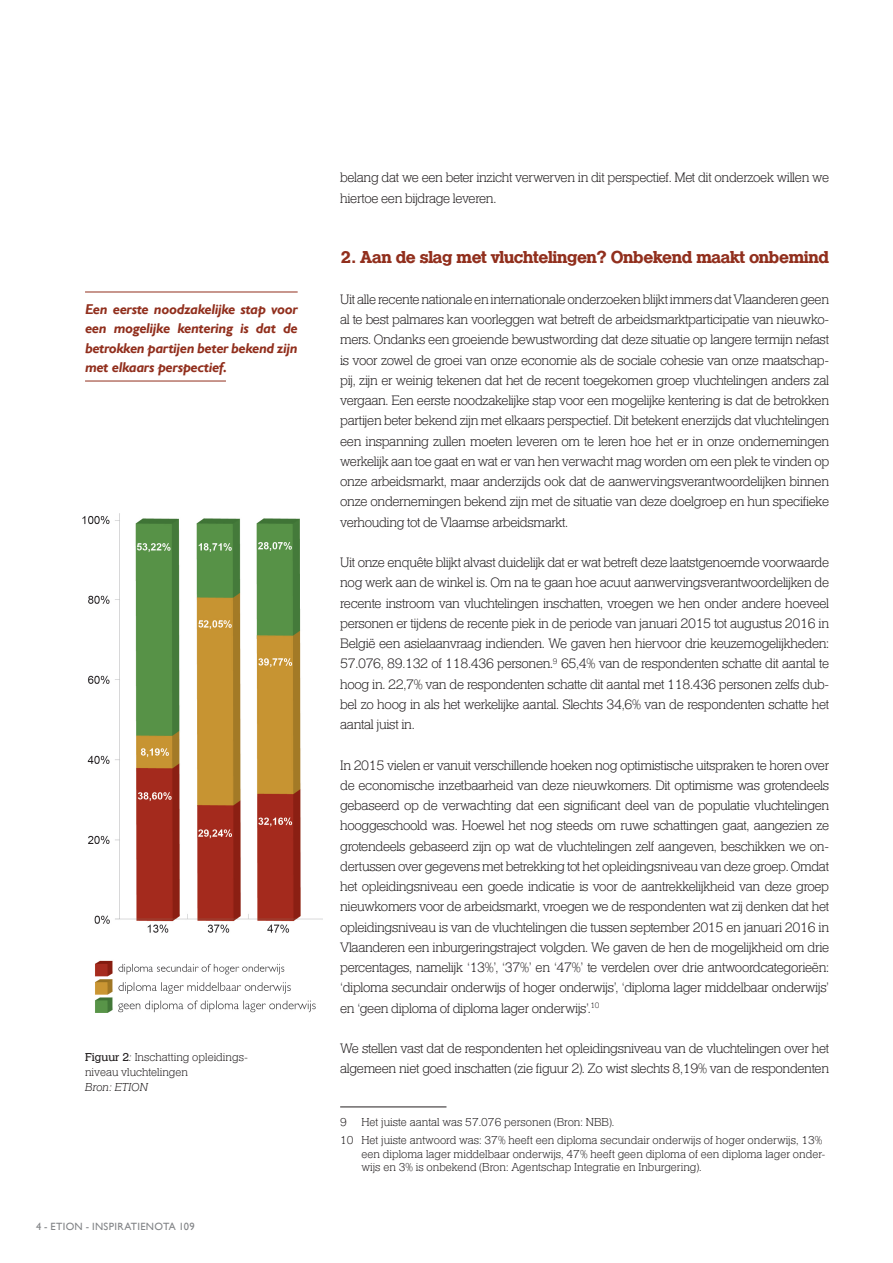
<style>
.page{position:relative;width:893px;height:1263px;background:#fff}
.page>*{position:absolute;margin:0;border:0;box-sizing:border-box;transform-origin:0 0}
.Tussentitel_1{font:700 18px "Helserif";letter-spacing:-.025em;color:#912f1d}
.Body{font:300 14.25px/20.2px "Helserif";letter-spacing:-.025em;color:#231f20;text-align:justify}
.Streamer{font:italic 700 14.25px/19.5px "Gill Sans";letter-spacing:-.025em;color:#912f1d;text-align:justify}
.Voetnoten{font:300 12px/13.5px "Helserif";color:#231f20}
.Onderschriften_-_alg{font:300 12px/15px "Helserif";color:#231f20}
.Onderschriften_-_alg-2{font:italic 300 12px "Helserif";color:#231f20}
.t1{font:10.5px "Gill Sans";letter-spacing:.03em;color:#818386}
.s1{font-family:"Helserif Boo";font-weight:400}
.s2{font-style:italic}
</style>
<div class="page">
<hr style="left:340px;top:1107px;width:106px;height:1px;background:#231f20">
<hr style="left:85px;top:292px;width:213px;height:1px;background:#912f1d">
<hr style="left:85px;top:381px;width:141px;height:1px;background:#912f1d">
<img style="left:82px;top:513px;width:240px;height:499px">
<p class="Streamer" style="left:85px;top:299px;width:214px">Een eerste noodzakelijke stap voor een mogelijke kentering is dat de betrokken partijen beter bekend zijn met elkaars perspectief.</p>
<p class="Onderschriften_-_alg" style="left:85px;top:1050px;width:163px"><span class="s1">Figuur 2</span><span class="s2">:</span> Inschatting opleidings&shy;niveau vluchtelingen</p>
<p class="Onderschriften_-_alg-2" style="left:85px;top:1080px;width:65px">Bron: ETION</p>
<p class="t1" style="left:36px;top:1220px;width:160px">4 - ETION - INSPIRATIENOTA 109</p>
<p class="Body" style="left:340px;top:168px;width:490px">belang dat we een beter inzicht verwerven in dit perspectief. Met dit onderzoek willen we hiertoe een bijdrage leveren.</p>
<h2 class="Tussentitel_1" style="left:340px;top:247px;width:490px">2. Aan de slag met vluchtelingen? Onbekend maakt onbemind</h2>
<p class="Body" style="left:340px;top:290px;width:491px">Uit alle recente nationale en internationale onderzoeken blijkt immers dat Vlaanderen geen al te best palmares kan voorleggen wat betreft de arbeidsmarktparticipatie van nieuwko&shy;mers. Ondanks een groeiende bewustwording dat deze situatie op langere termijn nefast is voor zowel de groei van onze economie als de sociale cohesie van onze maatschap&shy;pij, zijn er weinig tekenen dat het de recent toegekomen groep vluchtelingen anders zal vergaan. Een eerste noodzakelijke stap voor een mogelijke kentering is dat de betrokken partijen beter bekend zijn met elkaars perspectief. Dit betekent enerzijds dat vluchtelingen een inspanning zullen moeten leveren om te leren hoe het er in onze ondernemingen werkelijk aan toe gaat en wat er van hen verwacht mag worden om een plek te vinden op onze arbeidsmarkt, maar anderzijds ook dat de aanwervingsverantwoordelijken binnen onze ondernemingen bekend zijn met de situatie van deze doelgroep en hun specifieke verhouding tot de Vlaamse arbeidsmarkt.</p>
<p class="Body" style="left:340px;top:553px;width:490px">Uit onze enquête blijkt alvast duidelijk dat er wat betreft deze laatstgenoemde voorwaarde nog werk aan de winkel is. Om na te gaan hoe acuut aanwervingsverantwoordelijken de recente instroom van vluchtelingen inschatten, vroegen we hen onder andere hoeveel personen er tijdens de recente piek in de periode van januari 2015 tot augustus 2016 in België een asielaanvraag indienden. We gaven hen hiervoor drie keuzemogelijkheden:<br>57.076, 89.132 of 118.436 personen.<sup>9</sup> 65,4% van de respondenten schatte dit aantal te hoog in. 22,7% van de respondenten schatte dit aantal met 118.436 personen zelfs dub&shy;bel zo hoog in als het werkelijke aantal. Slechts 34,6% van de respondenten schatte het aantal juist in.</p>
<p class="Body" style="left:340px;top:755px;width:491px">In 2015 vielen er vanuit verschillende hoeken nog optimistische uitspraken te horen over de economische inzetbaarheid van deze nieuwkomers. Dit optimisme was grotendeels gebaseerd op de verwachting dat een significant deel van de populatie vluchtelingen hooggeschoold was. Hoewel het nog steeds om ruwe schattingen gaat, aangezien ze grotendeels gebaseerd zijn op wat de vluchtelingen zelf aangeven, beschikken we on&shy;dertussen over gegevens met betrekking tot het opleidingsniveau van deze groep. Omdat het opleidingsniveau een goede indicatie is voor de aantrekkelijkheid van deze groep nieuwkomers voor de arbeidsmarkt, vroegen we de respondenten wat zij denken dat het opleidingsniveau is van de vluchtelingen die tussen september 2015 en januari 2016 in Vlaanderen een inburgeringstraject volgden. We gaven de hen de mogelijkheid om drie percentages, namelijk ‘13%’, ‘37%’ en ‘47%’ te verdelen over drie antwoordcategorieën: ‘diploma secundair onderwijs of hoger onderwijs’, ‘diploma lager middelbaar onderwijs’ en ‘geen diploma of diploma lager onderwijs’.<sup>10</sup></p>
<p class="Body" style="left:340px;top:1039px;width:490px">We stellen vast dat de respondenten het opleidingsniveau van de vluchtelingen over het algemeen niet goed inschatten (zie figuur 2). Zo wist slechts 8,19% van de respondenten</p>
<p class="Voetnoten" style="left:340px;top:1116px;width:276px">9 Het juiste aantal was 57.076 personen (Bron: NBB).</p>
<p class="Voetnoten" style="left:361px;top:1134px;width:465px;text-indent:-21px">10 Het juiste antwoord was: 37% heeft een diploma secundair onderwijs of hoger onderwijs, 13% een diploma lager middelbaar onderwijs, 47% heeft geen diploma of een diploma lager onder&shy;wijs en 3% is onbekend (Bron: Agentschap Integratie en Inburgering).</p>
</div>
